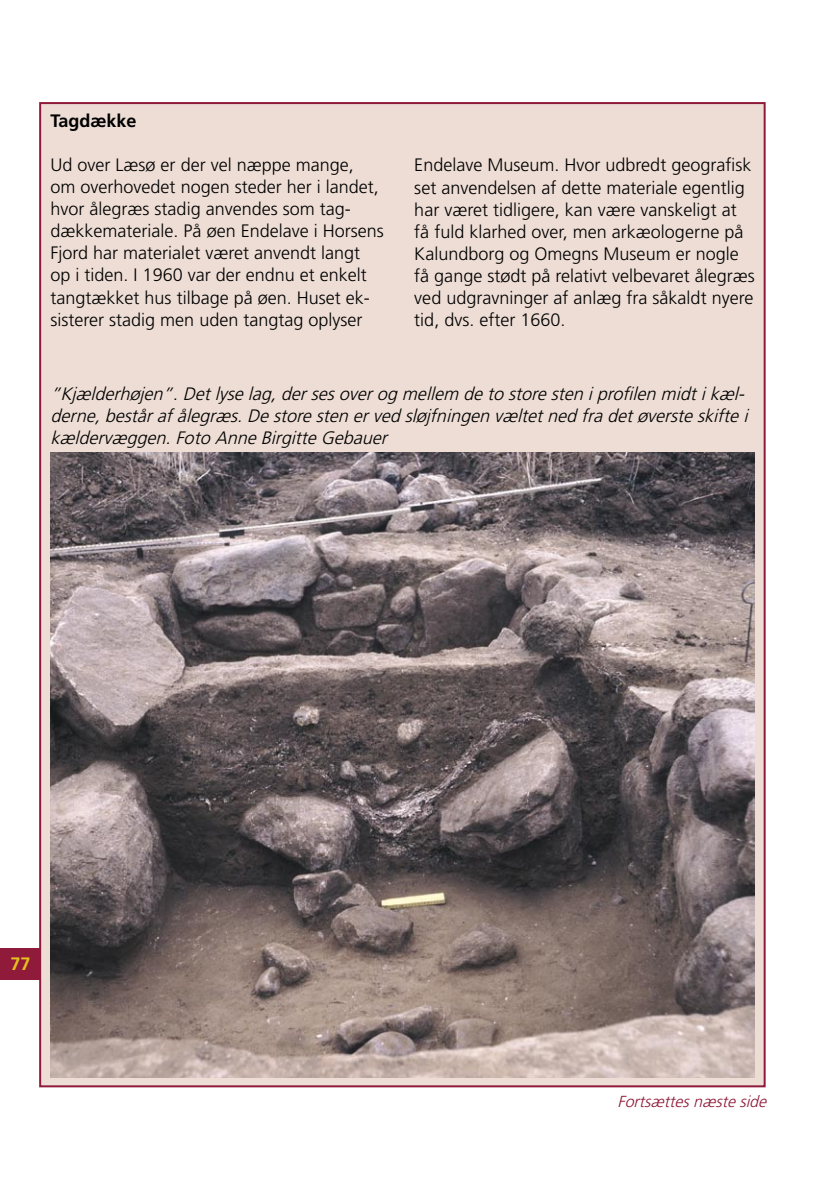
<style>
.page{position:relative;width:840px;height:1191px;background:#fff}
.page>*{position:absolute;margin:0;border:0;box-sizing:border-box;transform-origin:0 0}
.Brødtekst{font:300 18px/22px "Frutiger";color:#000}
.Brødtekst-2{font:italic 300 18px/22px "Frutiger";color:#000}
.Mellemrubrik{font:700 18px "Frutiger";color:#000}
.t1{font:700 18px "Frutiger";color:#e6c01f}
.Brødtekst-3{font:italic 300 16px "Frutiger";color:#8f1a39}
</style>
<div class="page">
<div style="left:0;top:948px;width:39px;height:31px;background:#8f1a39"></div>
<div style="left:40px;top:103px;width:724px;height:983px;background:#edddd5"></div>
<img style="left:50px;top:452px;width:704px;height:625px">
<p class="Mellemrubrik" style="left:50px;top:111px;width:88px">Tagdække</p>
<p class="Brødtekst" style="left:50px;top:154px;width:335px">Ud over Læsø er der vel næppe mange,<br>om overhovedet nogen steder her i landet, hvor ålegræs stadig anvendes som tag&shy;dækkemateriale. På øen Endelave i Horsens Fjord har materialet været anvendt langt op i tiden. I 1960 var der endnu et enkelt tangtækket hus tilbage på øen. Huset ek&shy;sisterer stadig men uden tangtag oplyser</p>
<p class="Brødtekst" style="left:414px;top:154px;width:342px">Endelave Museum. Hvor udbredt geografisk set anvendelsen af dette materiale egentlig har været tidligere, kan være vanskeligt at få fuld klarhed over, men arkæologerne på Kalundborg og Omegns Museum er nogle få gange stødt på relativt velbevaret ålegræs ved udgravninger af anlæg fra såkaldt nyere tid, dvs. efter 1660.</p>
<p class="Brødtekst-2" style="left:50px;top:382px;width:703px">”Kjælderhøjen”.Detlyselag,dersesoverog mellem deto storesten iprofilen midtikæl&shy;derne,bestårafålegræs.Destoresten erved sløjfningen væltetned fradetøversteskiftei kældervæggen.Foto AnneBirgitteGebauer</p>
<p class="t1" style="left:11px;top:953px;width:22px">77</p>
<p class="Brødtekst-3" style="left:617px;top:1092px;width:154px">Fortsættesnæsteside</p>
</div>
